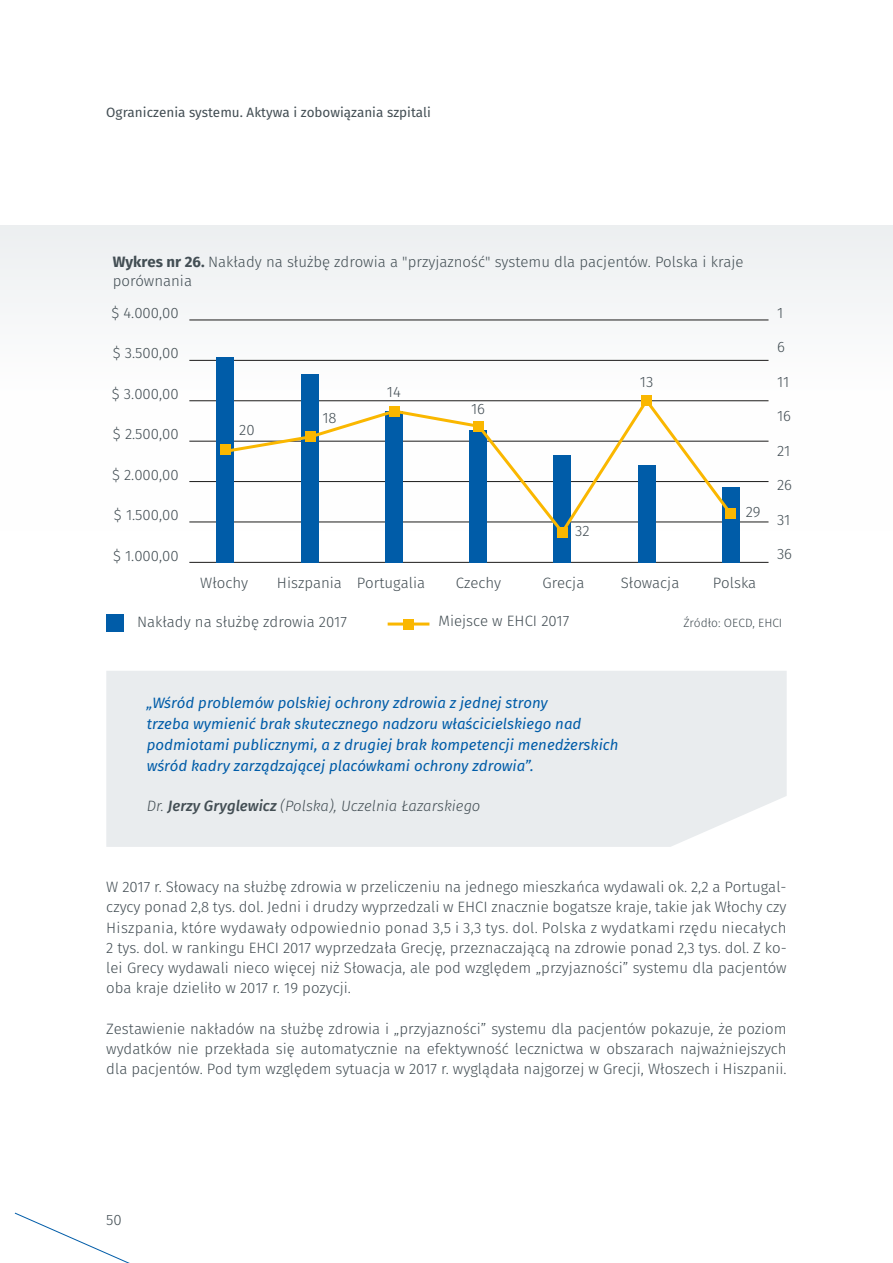
<style>
.page{position:relative;width:893px;height:1263px;background:#fff}
.page>*{position:absolute;margin:0;border:0;box-sizing:border-box;transform-origin:0 0}
.t1{font:300 15px/20.2px "Fira Sans";color:#434e54;text-align:justify}
.t2{font:italic 15px/21px "Fira Sans";color:#005ca8}
.t3{font:italic 300 15px "Fira Sans";color:#434e54}
.t4{font:13.5px "Fira Sans";color:#434e54}
.t5{font:300 12px "Fira Sans";color:#434e54}
.s1{font-weight:700}
.s2{font-weight:500}
</style>
<div class="page">
<div style="left:0;top:225px;width:893px;height:306px;background:#f8f9f9"></div>
<hr style="left:189px;top:320px;width:579px;height:1px;background:#1c1b1a">
<hr style="left:189px;top:360px;width:579px;height:1px;background:#1c1b1a">
<hr style="left:189px;top:400px;width:579px;height:1px;background:#1c1b1a">
<hr style="left:189px;top:441px;width:579px;height:1px;background:#1c1b1a">
<hr style="left:189px;top:481px;width:579px;height:1px;background:#1c1b1a">
<hr style="left:189px;top:522px;width:579px;height:1px;background:#1c1b1a">
<hr style="left:189px;top:562px;width:579px;height:1px;background:#1c1b1a">
<div style="left:217px;top:357px;width:17px;height:205px;background:#005ca8"></div>
<div style="left:722px;top:487px;width:17px;height:75px;background:#005ca8"></div>
<div style="left:554px;top:455px;width:17px;height:107px;background:#005ca8"></div>
<div style="left:638px;top:465px;width:17px;height:97px;background:#005ca8"></div>
<div style="left:470px;top:430px;width:17px;height:132px;background:#005ca8"></div>
<div style="left:385px;top:411px;width:17px;height:151px;background:#005ca8"></div>
<div style="left:301px;top:374px;width:17px;height:188px;background:#005ca8"></div>
<div style="left:220px;top:444px;width:11px;height:11px;background:#fab700"></div>
<div style="left:557px;top:527px;width:11px;height:11px;background:#fab700"></div>
<div style="left:725px;top:509px;width:11px;height:10px;background:#fab700"></div>
<svg style="left:231px;top:395px;width:504px;height:142px"></svg>
<div style="left:106px;top:614px;width:17px;height:17px;background:#005ca8"></div>
<div style="left:403px;top:619px;width:11px;height:10px;background:#fab700"></div>
<hr style="left:388px;top:622px;width:41px;height:3px;background:#fab700">
<div style="left:106px;top:671px;width:681px;height:176px;background:#e9ecee"></div>
<hr style="left:892px;top:411px;width:1px;height:215px;background:#e9ecee">
<hr style="left:892px;top:802px;width:1px;height:215px;background:#e9ecee">
<svg style="left:15px;top:1213px;width:115px;height:50px"></svg>
<p class="t4" style="left:106px;top:102px;width:326px">Ograniczenia systemu. Aktywa i zobowiązania szpitali</p>
<p class="t1" style="left:113px;top:252px;width:632px;line-height:19.5px"><span class="s1">Wykres nr 26.</span> Nakłady na służbę zdrowia a "przyjazność" systemu dla pacjentów. Polska i kraje porównania</p>
<p class="t1" style="left:111px;top:302px;width:69px">$ 4.000,00</p>
<p class="t1" style="left:113px;top:343px;width:67px">$ 3.500,00</p>
<p class="t1" style="left:112px;top:383px;width:68px">$ 3.000,00</p>
<p class="t1" style="left:113px;top:424px;width:67px">$ 2.500,00</p>
<p class="t1" style="left:112px;top:464px;width:68px">$ 2.000,00</p>
<p class="t1" style="left:114px;top:505px;width:66px">$ 1.500,00</p>
<p class="t1" style="left:113px;top:545px;width:67px">$ 1.000,00</p>
<p class="t1" style="left:640px;top:371px;width:15px">13</p>
<p class="t1" style="left:387px;top:382px;width:15px">14</p>
<p class="t1" style="left:471px;top:399px;width:16px">16</p>
<p class="t1" style="left:322px;top:408px;width:16px">18</p>
<p class="t1" style="left:239px;top:420px;width:17px">20</p>
<p class="t1" style="left:746px;top:501px;width:16px">29</p>
<p class="t1" style="left:575px;top:521px;width:16px">32</p>
<p class="t1" style="left:777px;top:302px;width:8px">1</p>
<p class="t1" style="left:777px;top:337px;width:9px">6</p>
<p class="t1" style="left:777px;top:371px;width:14px">11</p>
<p class="t1" style="left:777px;top:406px;width:16px">16</p>
<p class="t1" style="left:777px;top:440px;width:15px">21</p>
<p class="t1" style="left:777px;top:475px;width:17px">26</p>
<p class="t1" style="left:777px;top:509px;width:15px">31</p>
<p class="t1" style="left:777px;top:544px;width:17px">36</p>
<p class="t1" style="left:200px;top:573px;width:49px">Włochy</p>
<p class="t1" style="left:277px;top:573px;width:150px">Hiszpania Portugalia</p>
<p class="t1" style="left:456px;top:573px;width:47px">Czechy</p>
<p class="t1" style="left:542px;top:573px;width:43px">Grecja</p>
<p class="t1" style="left:621px;top:573px;width:60px">Słowacja</p>
<p class="t1" style="left:713px;top:573px;width:45px">Polska</p>
<p class="t1" style="left:137px;top:611px;width:211px">Nakłady na służbę zdrowia 2017</p>
<p class="t1" style="left:438px;top:611px;width:133px">Miejsce w EHCI 2017</p>
<p class="t5" style="left:683px;top:614px;width:100px">Źródło: OECD, EHCI</p>
<p class="t2" style="left:147px;top:692px;width:473px">„Wśród problemów polskiej ochrony zdrowia z jednej strony<br>trzeba wymienić brak skutecznego nadzoru właścicielskiego nad podmiotami publicznymi, a z drugiej brak kompetencji menedżerskich wśród kadry zarządzającej placówkami ochrony zdrowia”.</p>
<p class="t3" style="left:147px;top:795px;width:335px">Dr. <span class="s2">Jerzy Gryglewicz</span> (Polska), Uczelnia Łazarskiego</p>
<p class="t1" style="left:106px;top:877px;width:682px">W 2017 r. Słowacy na służbę zdrowia w przeliczeniu na jednego mieszkańca wydawali ok. 2,2 a Portugal&shy;czycy ponad 2,8 tys. dol. Jedni i drudzy wyprzedzali w EHCI znacznie bogatsze kraje, takie jak Włochy czy Hiszpania, które wydawały odpowiednio ponad 3,5 i 3,3 tys. dol. Polska z wydatkami rzędu niecałych 2 tys. dol. w rankingu EHCI 2017 wyprzedzała Grecję, przeznaczającą na zdrowie ponad 2,3 tys. dol. Z ko&shy;lei Grecy wydawali nieco więcej niż Słowacja, ale pod względem „przyjazności” systemu dla pacjentów oba kraje dzieliło w 2017 r. 19 pozycji.</p>
<p class="t1" style="left:106px;top:1018px;width:682px">Zestawienie nakładów na służbę zdrowia i „przyjazności” systemu dla pacjentów pokazuje, że poziom wydatków nie przekłada się automatycznie na efektywność lecznictwa w obszarach najważniejszych dla pacjentów. Pod tym względem sytuacja w 2017 r. wyglądała najgorzej w Grecji, Włoszech i Hiszpanii.</p>
<p class="t1" style="left:106px;top:1209px;width:17px">50</p>
</div>
